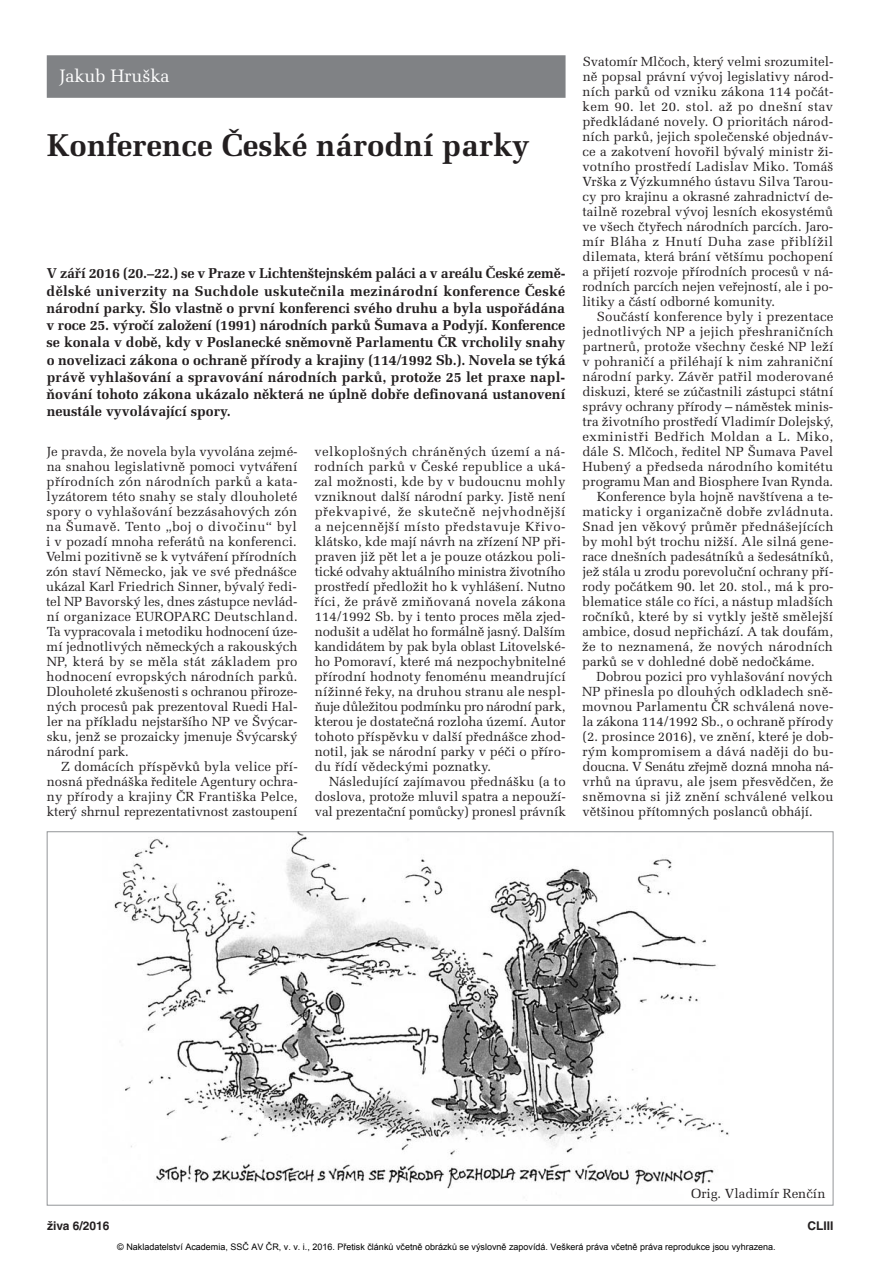
<style>
.page{position:relative;width:893px;height:1263px;background:#fff}
.page>*{position:absolute;margin:0;border:0;box-sizing:border-box;transform-origin:0 0}
.t1{font:700 31.5px "Melior CE";color:#231f20}
.t2{font:18px "Melior CE";color:#fff}
.t3{font:700 14.25px/17.2px "Melior CE";color:#231f20;text-align:justify}
.t4{font:13.2px/15px "Melior CE";letter-spacing:.01em;color:#231f20;text-align:justify}
.t5{font:13.2px "Melior CE";letter-spacing:-.02em;color:#231f20}
.t6{font:13.2px "Melior CE";letter-spacing:.035em;color:#231f20}
.t7{font:700 12px "Helvetica CE";color:#231f20}
.t8{font:9px "Arial";color:#000}
</style>
<div class="page">
<div style="left:47px;top:55px;width:519px;height:43px;background:#808285"></div>
<img style="left:114px;top:833px;width:615px;height:356px">
<h2 class="t2" style="left:60px;top:70px;width:112px">Jakub Hruška</h2>
<h1 class="t1" style="left:47px;top:134px;width:484px">Konference České národní parky</h1>
<p class="t3" style="left:46px;top:266px;width:521px">V září 2016 (20.–22.) se v Praze v Lichtenštejnském paláci a v areálu České země&shy;dělské univerzity na Suchdole uskutečnila mezinárodní konference České národní parky. Šlo vlastně o první konferenci svého druhu a byla uspořádána v roce 25. výročí založení (1991) národních parků Šumava a Podyjí. Konference se konala v době, kdy v Poslanecké sněmovně Parlamentu ČR vrcholily snahy o novelizaci zákona o ochraně přírody a krajiny (114/1992 Sb.). Novela se týká právě vyhlašování a spravování národních parků, protože 25 let praxe napl&shy;ňování tohoto zákona ukázalo některá ne úplně dobře definovaná ustanovení neustále vyvolávající spory.</p>
<p class="t4" style="left:46px;top:446px;width:253px">Je pravda, že novela byla vyvolána zejmé&shy;na snahou legislativně pomoci vytváření přírodních zón národních parků a kata - lyzátorem této snahy se staly dlouholeté spory o vyhlašování bezzásahových zón na Šumavě. Tento „boj o divočinu“ byl i v pozadí mnoha referátů na konferenci.<br>Velmi pozitivně se k vytváření přírodních zón staví Německo, jak ve své přednášce ukázal Karl Friedrich Sinner, bývalý ředi&shy;tel NP Bavorský les, dnes zástupce nevlád&shy;ní organizace EUROPARC Deutschland.<br>Ta vypracovala i metodiku hodnocení úze&shy;mí jednotlivých německých a rakouských NP, která by se měla stát základem pro hodnocení evropských národních parků.<br>Dlouholeté zkušenosti s ochranou přiroze - ných procesů pak prezentoval Ruedi Hal&shy;ler na příkladu nejstaršího NP ve Švýcar&shy;sku, jenž se prozaicky jmenuje Švýcarský národní park.</p>
<p class="t4" style="left:47px;top:761px;width:252px;text-indent:14px">Z domácích příspěvků byla velice pří&shy;nosná přednáška ředitele Agentury ochra&shy;ny přírody a krajiny ČR Františka Pelce, který shrnul reprezentativnost zastoupení</p>
<p class="t4" style="left:314px;top:446px;width:253px">velkoplošných chráněných území a ná - rodních parků v České republice a uká&shy;zal možnosti, kde by v budoucnu mohly vzniknout další národní parky. Jistě není překvapivé, že skutečně nejvhodnější a nejcennější místo představuje Křivo&shy;klátsko, kde mají návrh na zřízení NP při&shy;praven již pět let a je pouze otázkou poli&shy;tické odvahy aktuálního ministra životního prostředí předložit ho k vyhlášení. Nutno říci, že právě zmiňovaná novela zákona 114/1992 Sb. by i tento proces měla zjed&shy;nodušit a udělat ho formálně jasný. Dalším kandidátem by pak byla oblast Litovelské&shy;ho Pomoraví, které má nezpochybnitelné přírodní hodnoty fenoménu meandrující nížinné řeky, na druhou stranu ale nespl&shy;ňuje důležitou podmínku pro národní park, kterou je dostatečná rozloha území. Autor tohoto příspěvku v další přednášce zhod&shy;notil, jak se národní parky v péči o příro&shy;du řídí vědeckými poznatky.</p>
<p class="t4" style="left:315px;top:776px;width:252px;text-indent:14px">Následující zajímavou přednášku (a to doslova, protože mluvil spatra a nepouží&shy;val prezentační pomůcky) pronesl právník</p>
<p class="t4" style="left:582px;top:56px;width:253px">Svatomír Mlčoch, který velmi srozumitel&shy;ně popsal právní vývoj legislativy národ&shy;ních parků od vzniku zákona 114 počát&shy;kem 90. let 20. stol. až po dnešní stav předkládané novely. O prioritách národ&shy;ních parků, jejich společenské objednáv&shy;ce a zakotvení hovořil bývalý ministr ži - votního prostředí Ladislav Miko. Tomáš Vrška z Výzkumného ústavu Silva Tarou&shy;cy pro krajinu a okrasné zahradnictví de - tailně rozebral vývoj lesních ekosystémů ve všech čtyřech národních parcích. Jaro&shy;mír Bláha z Hnutí Duha zase přiblížil dilemata, která brání většímu pochopení a přijetí rozvoje přírodních procesů v ná - rodních parcích nejen veřejností, ale i po - litiky a částí odborné komunity.</p>
<p class="t4" style="left:597px;top:311px;width:238px">Součástí konference byly i prezentace</p>
<p class="t4" style="left:583px;top:326px;width:252px">jednotlivých NP a jejich přeshraničních</p>
<p class="t4" style="left:583px;top:341px;width:252px">partnerů, protože všechny české NP leží</p>
<p class="t4" style="left:583px;top:356px;width:252px">v pohraničí a přiléhají k nim zahraniční</p>
<p class="t4" style="left:582px;top:371px;width:252px">národní parky. Závěr patřil moderované</p>
<p class="t4" style="left:582px;top:386px;width:253px">diskuzi, které se zúčastnili zástupci státní</p>
<p class="t4" style="left:583px;top:401px;width:252px">správy ochrany přírody – náměstek minis-</p>
<p class="t4" style="left:582px;top:416px;width:252px">tra životního prostředí Vladimír Dolejský,</p>
<p class="t6" style="left:582px;top:432px;width:252px">exministři Bedřich Moldan a L. Miko,</p>
<p class="t4" style="left:582px;top:446px;width:252px">dále S. Mlčoch, ředitel NP Šumava Pavel</p>
<p class="t4" style="left:582px;top:461px;width:252px">Hubený a předseda národního komitétu</p>
<p class="t4" style="left:582px;top:476px;width:252px">programu Man and Biosphere Ivan Rynda.</p>
<p class="t4" style="left:597px;top:491px;width:238px">Konference byla hojně navštívena a te -</p>
<p class="t4" style="left:582px;top:506px;width:252px">maticky i organizačně dobře zvládnuta.</p>
<p class="t4" style="left:582px;top:521px;width:252px">Snad jen věkový průměr přednášejících</p>
<p class="t4" style="left:583px;top:536px;width:252px">by mohl být trochu nižší. Ale silná gene-</p>
<p class="t4" style="left:582px;top:551px;width:252px">race dnešních padesátníků a šedesátníků,</p>
<p class="t4" style="left:583px;top:566px;width:252px">jež stála u zrodu porevoluční ochrany pří-</p>
<p class="t4" style="left:583px;top:581px;width:252px">rody počátkem 90. let 20. stol., má k pro-</p>
<p class="t4" style="left:583px;top:596px;width:252px">blematice stále co říci, a nástup mladších</p>
<p class="t4" style="left:582px;top:611px;width:252px">ročníků, které by si vytkly ještě smělejší</p>
<p class="t4" style="left:582px;top:626px;width:252px">ambice, dosud nepřichází. A tak doufám,</p>
<p class="t4" style="left:582px;top:641px;width:252px">že to neznamená, že nových národních</p>
<p class="t4" style="left:582px;top:656px;width:234px">parků se v dohledné době nedočkáme.</p>
<p class="t4" style="left:596px;top:671px;width:238px">Dobrou pozici pro vyhlašování nových</p>
<p class="t4" style="left:582px;top:686px;width:252px">NP přinesla po dlouhých odkladech sně-</p>
<p class="t4" style="left:582px;top:701px;width:253px">movnou Parlamentu ČR schválená nove-</p>
<p class="t4" style="left:583px;top:716px;width:252px">la zákona 114/1992 Sb., o ochraně přírody</p>
<p class="t4" style="left:583px;top:731px;width:252px">(2. prosince 2016), ve znění, které je dob -</p>
<p class="t4" style="left:582px;top:746px;width:252px">rým kompromisem a dává naději do bu -</p>
<p class="t5" style="left:583px;top:762px;width:252px">doucna. V Senátu zřejmě dozná mnoha ná -</p>
<p class="t4" style="left:583px;top:776px;width:252px">vrhů na úpravu, ale jsem přesvědčen, že</p>
<p class="t4" style="left:583px;top:791px;width:252px">sněmovna si již znění schválené velkou</p>
<p class="t4" style="left:583px;top:806px;width:232px">většinou přítomných poslanců obhájí.</p>
<p class="t4" style="left:691px;top:1188px;width:136px">Orig. Vladimír Renčín</p>
<p class="t7" style="left:47px;top:1221px;width:64px">živa 6/2016</p>
<p class="t7" style="left:807px;top:1221px;width:28px">CLIII</p>
<p class="t8" style="left:117px;top:1241px;width:660px">© Nakladatelství Academia, SSČ AV ČR, v. v. i., 2016. Přetisk článků včetně obrázků se výslovně zapovídá. Veškerá práva včetně práva reprodukce jsou vyhrazena.</p>
</div>
